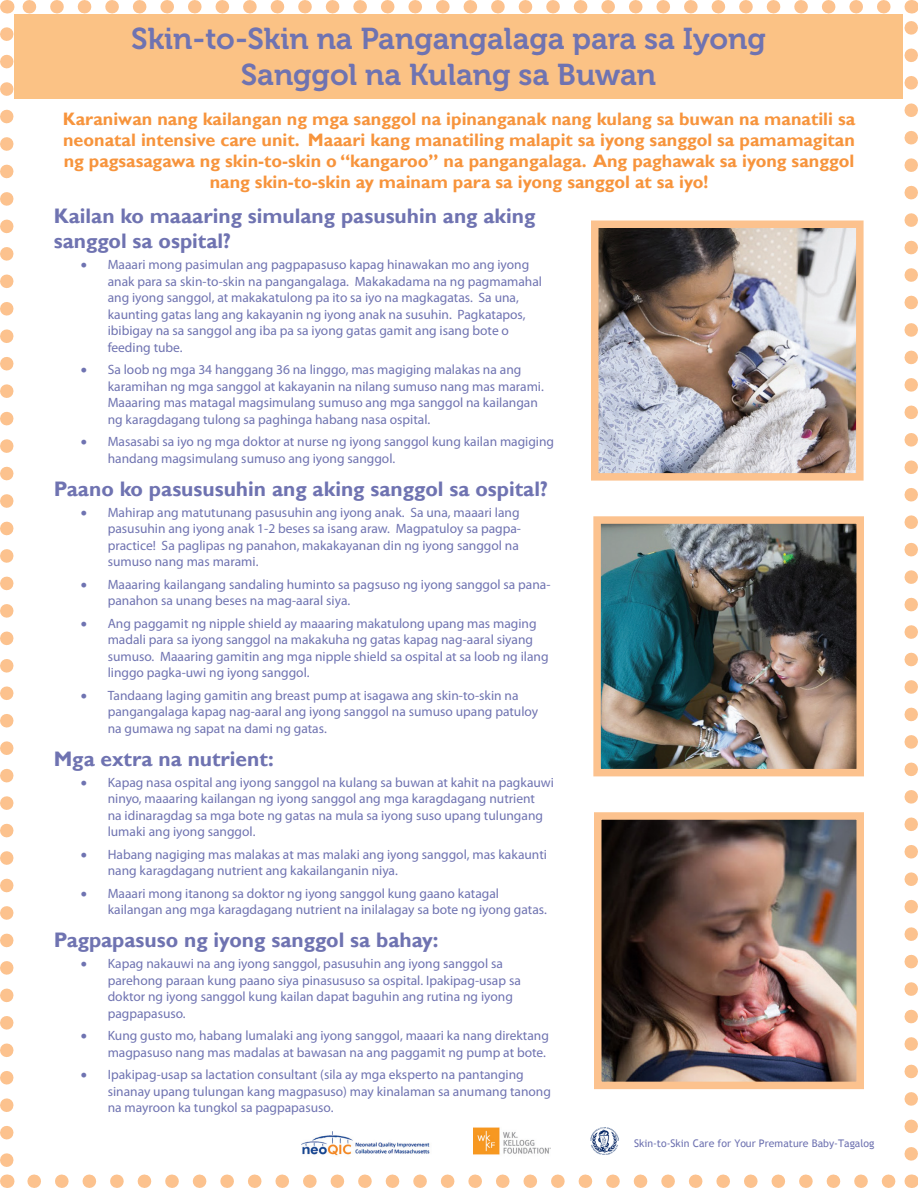
<style>
.page{position:relative;width:918px;height:1188px;background:#fff}
.page>*{position:absolute;margin:0;border:0;box-sizing:border-box;transform-origin:0 0}
.t1{font:30px/36px "Museo 700";color:#6f73b1;text-align:center}
.t2{font:700 21px/25.2px "Gill Sans";color:#6f73b1}
.t3{font:700 18px/21px "Gill Sans";color:#f7943c;text-align:center}
.t4{font:13.5px/16.5px "Myriad Pro";color:#6f73b1}
.t5{font:10.5px "Trebuchet MS";color:#6f73b1}
</style>
<div class="page">
<svg style="left:0;top:34px;width:14px;height:1133px"></svg>
<svg style="left:34px;top:1174px;width:862px;height:14px"></svg>
<svg style="left:904px;top:21px;width:14px;height:1133px"></svg>
<svg style="left:22px;top:0;width:862px;height:14px"></svg>
<svg style="left:7px;top:1174px;width:1px;height:14px"></svg>
<svg style="left:911px;top:1174px;width:1px;height:14px"></svg>
<svg style="left:911px;top:0;width:1px;height:14px"></svg>
<svg style="left:7px;top:0;width:1px;height:14px"></svg>
<div style="left:14px;top:14px;width:889px;height:85px;background:#fbc285"></div>
<img style="left:600px;top:229px;width:255px;height:243px">
<div style="left:591px;top:220px;width:273px;height:261px;border:8px solid #fcc28e"></div>
<img style="left:602px;top:525px;width:253px;height:242px">
<div style="left:593px;top:516px;width:271px;height:260px;border:8px solid #fcc28e"></div>
<img style="left:473px;top:1127px;width:78px;height:28px">
<img style="left:302px;top:1131px;width:128px;height:25px">
<img style="left:591px;top:1128px;width:27px;height:27px">
<img style="left:603px;top:821px;width:252px;height:259px">
<div style="left:594px;top:812px;width:270px;height:277px;border:8px solid #fcc28e"></div>
<p class="t1" style="left:131px;top:21px;width:636px">Skin-to-Skin na Pangangalaga para sa Iyong<br>Sanggol na Kulang sa Buwan</p>
<p class="t3" style="left:63px;top:109px;width:794px">Karaniwan nang kailangan ng mga sanggol na ipinanganak nang kulang sa buwan na manatili sa neonatal intensive care unit. Maaari kang manatiling malapit sa iyong sanggol sa pamamagitan ng pagsasagawa ng skin-to-skin o “kangaroo” na pangangalaga. Ang paghawak sa iyong sanggol nang skin-to-skin ay mainam para sa iyong sanggol at sa iyo!</p>
<p class="t2" style="left:54px;top:204px;width:483px">Kailan ko maaaring simulang pasusuhin ang aking sanggol sa ospital?</p>
<p class="t4" style="left:108px;top:256px;width:436px;text-indent:-27px">• Maaari mong pasimulan ang pagpapasuso kapag hinawakan mo ang iyong anak para sa skin-to-skin na pangangalaga. Makakadama na ng pagmamahal ang iyong sanggol, at makakatulong pa ito sa iyo na magkagatas. Sa una, kaunting gatas lang ang kakayanin ng iyong anak na susuhin. Pagkatapos, ibibigay na sa sanggol ang iba pa sa iyong gatas gamit ang isang bote o feeding tube.</p>
<p class="t4" style="left:108px;top:361px;width:438px;text-indent:-27px">• Sa loob ng mga 34 hanggang 36 na linggo, mas magiging malakas na ang karamihan ng mga sanggol at kakayanin na nilang sumuso nang mas marami.<br>Maaaring mas matagal magsimulang sumuso ang mga sanggol na kailangan ng karagdagang tulong sa paghinga habang nasa ospital.</p>
<p class="t4" style="left:108px;top:433px;width:448px;text-indent:-27px">• Masasabi sa iyo ng mga doktor at nurse ng iyong sanggol kung kailan magiging handang magsimulang sumuso ang iyong sanggol.</p>
<p class="t2" style="left:54px;top:477px;width:496px">Paano ko pasususuhin ang aking sanggol sa ospital?</p>
<p class="t4" style="left:108px;top:504px;width:415px;text-indent:-27px">• Mahirap ang matutunang pasusuhin ang iyong anak. Sa una, maaari lang pasusuhin ang iyong anak 1-2 beses sa isang araw. Magpatuloy sa pagpa&shy;practice! Sa paglipas ng panahon, makakayanan din ng iyong sanggol na sumuso nang mas marami.</p>
<p class="t4" style="left:108px;top:576px;width:444px;text-indent:-27px">• Maaaring kailangang sandaling huminto sa pagsuso ng iyong sanggol sa pana&shy;panahon sa unang beses na mag-aaral siya.</p>
<p class="t4" style="left:108px;top:615px;width:442px;text-indent:-27px">• Ang paggamit ng nipple shield ay maaaring makatulong upang mas maging madali para sa iyong sanggol na makakuha ng gatas kapag nag-aaral siyang sumuso. Maaaring gamitin ang mga nipple shield sa ospital at sa loob ng ilang linggo pagka-uwi ng iyong sanggol.</p>
<p class="t4" style="left:108px;top:687px;width:432px;text-indent:-27px">• Tandaang laging gamitin ang breast pump at isagawa ang skin-to-skin na pangangalaga kapag nag-aaral ang iyong sanggol na sumuso upang patuloy na gumawa ng sapat na dami ng gatas.</p>
<p class="t2" style="left:54px;top:747px;width:222px">Mga extra na nutrient:</p>
<p class="t4" style="left:108px;top:774px;width:448px;text-indent:-27px">• Kapag nasa ospital ang iyong sanggol na kulang sa buwan at kahit na pagkauwi ninyo, maaaring kailangan ng iyong sanggol ang mga karagdagang nutrient<br>na idinaragdag sa mga bote ng gatas na mula sa iyong suso upang tulungang lumaki ang iyong sanggol.</p>
<p class="t4" style="left:108px;top:846px;width:441px;text-indent:-27px">• Habang nagiging mas malakas at mas malaki ang iyong sanggol, mas kakaunti nang karagdagang nutrient ang kakailanganin niya.</p>
<p class="t4" style="left:108px;top:885px;width:441px;text-indent:-27px">• Maaari mong itanong sa doktor ng iyong sanggol kung gaano katagal kailangan ang mga karagdagang nutrient na inilalagay sa bote ng iyong gatas.</p>
<p class="t2" style="left:54px;top:928px;width:386px">Pagpapasuso ng iyong sanggol sa bahay:</p>
<p class="t4" style="left:108px;top:955px;width:415px;text-indent:-27px">• Kapag nakauwi na ang iyong sanggol, pasusuhin ang iyong sanggol sa parehong paraan kung paano siya pinasususo sa ospital. Ipakipag-usap sa doktor ng iyong sanggol kung kailan dapat baguhin ang rutina ng iyong pagpapasuso.</p>
<p class="t4" style="left:81px;top:1027px;width:470px;text-align:right">• Kung gusto mo, habang lumalaki ang iyong sanggol, maaari ka nang direktang magpasuso nang mas madalas at bawasan na ang paggamit ng pump at bote.</p>
<p class="t4" style="left:108px;top:1066px;width:445px;text-indent:-27px">• Ipakipag-usap sa lactation consultant (sila ay mga eksperto na pantanging sinanay upang tulungan kang magpasuso) may kinalaman sa anumang tanong na mayroon ka tungkol sa pagpapasuso.</p>
<p class="t5" style="left:634px;top:1137px;width:242px">Skin-to-Skin Care for Your Premature Baby-Tagalog</p>
</div>
